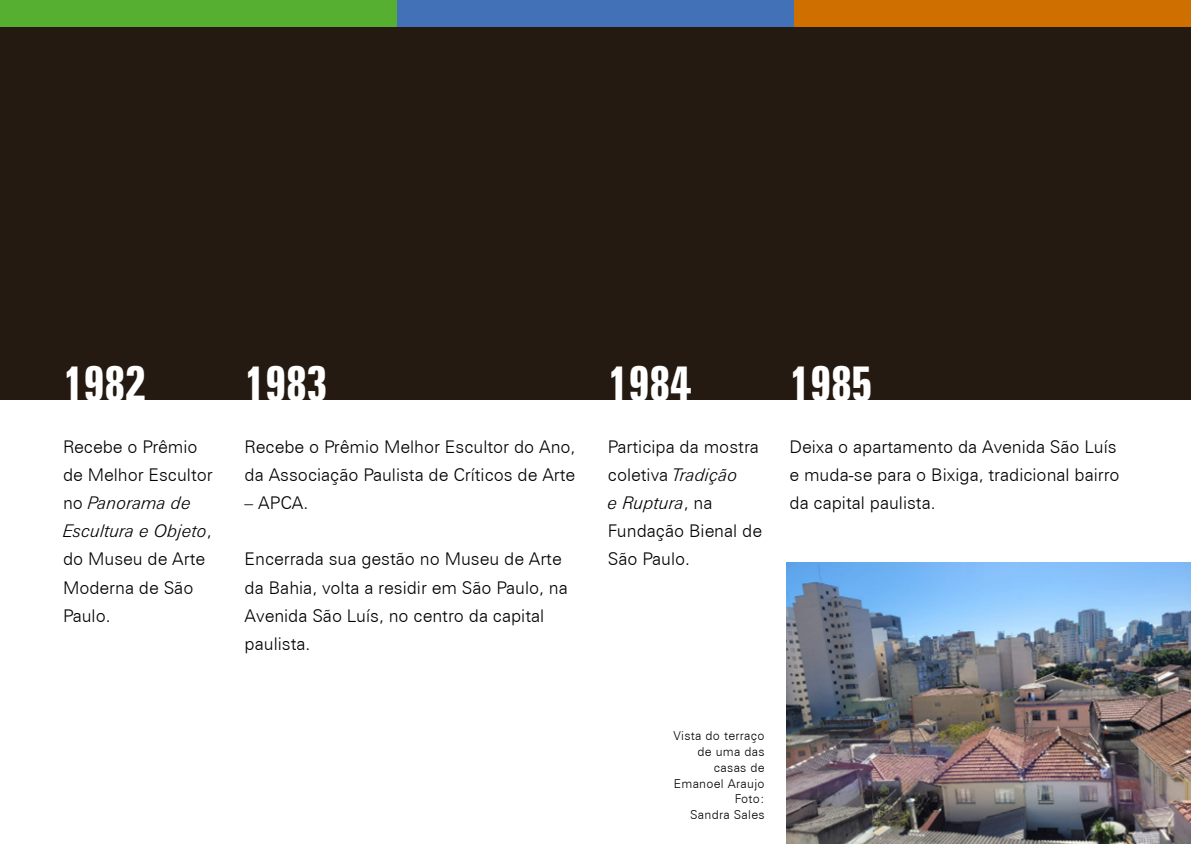
<style>
.page{position:relative;width:1191px;height:844px;background:#fff}
.page>*{position:absolute;margin:0;border:0;box-sizing:border-box;transform-origin:0 0}
.t1{font:700 extra-condensed 49px "Zurich BT";letter-spacing:-.02em;color:#fff}
.t2{font:300 17.5px/28px "Zurich BT";color:#000}
.t3{font:300 12.25px/15.8px "Zurich BT";letter-spacing:.025em;color:#000;text-align:right}
.s1{font-style:italic}
</style>
<div class="page">
<div style="left:390px;top:0;width:410px;height:27px;background:#4371b7"></div>
<div style="left:794px;top:0;width:397px;height:27px;background:#cf6f00"></div>
<div style="left:0;top:0;width:396px;height:27px;background:#56af31"></div>
<div style="left:0;top:27px;width:1191px;height:372px;background:#241a11"></div>
<img style="left:786px;top:562px;width:405px;height:281px">
<h1 class="t1" style="left:63px;top:355px;width:85px">1982</h1>
<p class="t2" style="left:63px;top:433px;width:151px">Recebe o Prêmio de Melhor Escultor no <span class="s1">Panorama de<br>Escultura e Objeto</span>, do Museu de Arte<br>Moderna de São<br>Paulo.</p>
<h1 class="t1" style="left:245px;top:355px;width:85px">1983</h1>
<p class="t2" style="left:245px;top:433px;width:332px">Recebe o Prêmio Melhor Escultor do Ano, da Associação Paulista de Críticos de Arte</p>
<p class="t2" style="left:245px;top:489px;width:65px">– APCA.</p>
<p class="t2" style="left:245px;top:545px;width:325px">Encerrada sua gestão no Museu de Arte da Bahia, volta a residir em São Paulo, na<br>Avenida São Luís, no centro da capital paulista.</p>
<h1 class="t1" style="left:608px;top:355px;width:85px">1984</h1>
<p class="t2" style="left:608px;top:433px;width:156px">Participa da mostra coletiva <span class="s1">Tradição<br>e Ruptura</span>, na<br>Fundação Bienal de<br>São Paulo.</p>
<h1 class="t1" style="left:789px;top:355px;width:85px">1985</h1>
<p class="t2" style="left:789px;top:433px;width:332px">Deixa o apartamento da Avenida São Luís e muda-se para o Bixiga, tradicional bairro da capital paulista.</p>
<p class="t3" style="left:673px;top:727px;width:93px">Vista do terraço de uma das casas de<br>Emanoel Araujo<br>Foto:<br>Sandra Sales</p>
</div>
